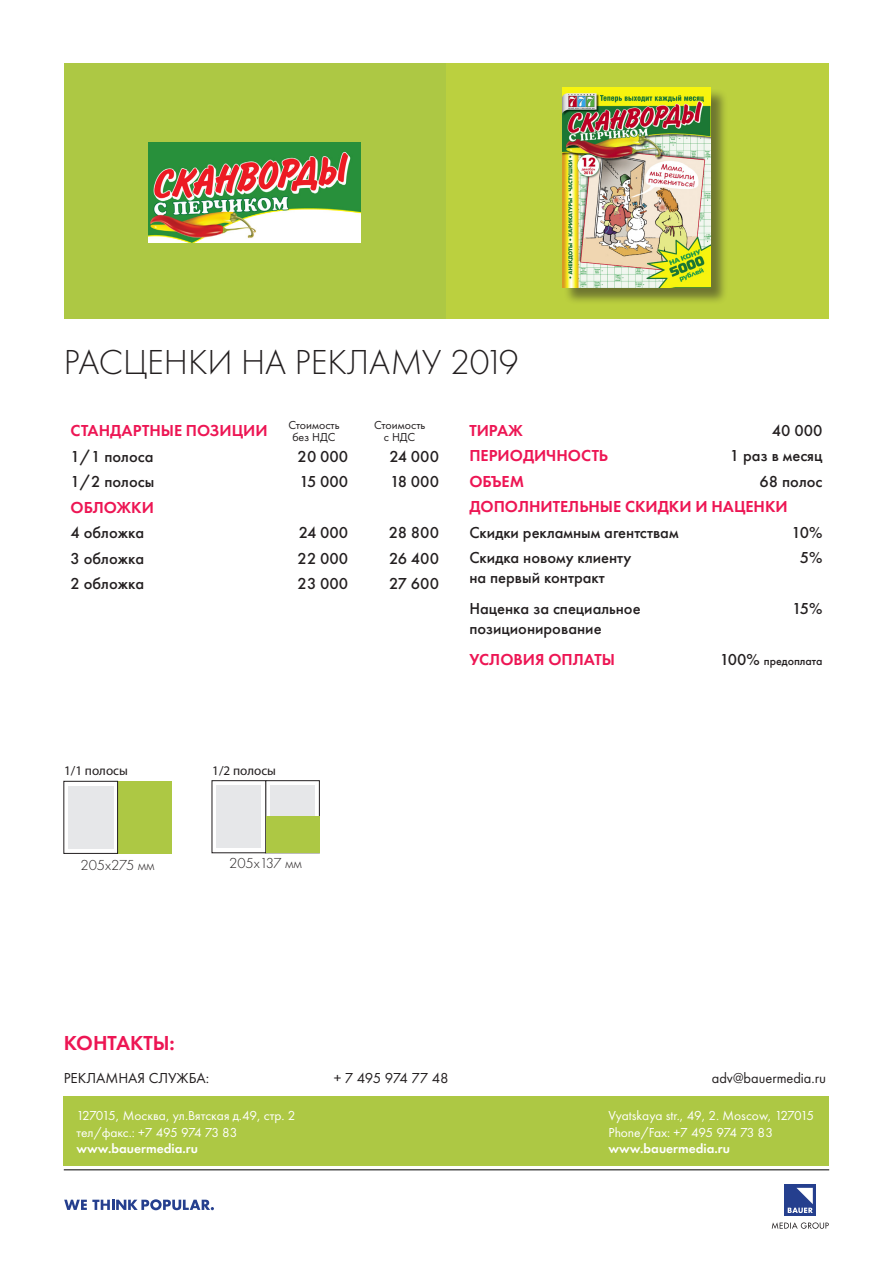
<style>
.page{position:relative;width:893px;height:1263px;background:#fff}
.page>*{position:absolute;margin:0;border:0;box-sizing:border-box;transform-origin:0 0}
.t1{font:300 36px "Futura PT";color:#231f20}
.t2{font:600 21px "Futura PT";color:#ed1654}
.t3{font:500 16.5px/19.8px "Futura PT";color:#231f20}
.t4{font:600 16.5px "Futura PT";color:#ed1654}
.t5{font:300 15px "Futura PT";color:#231f20}
.t6{font:15px "Futura PT";color:#231f20;scale:.96 1}
.t7{font:15px "Futura PT";color:#231f20}
.t8{font:15px "Futura PT";letter-spacing:-.03em;color:#231f20}
.t9{font:13.5px "Futura PT";color:#fff}
.t10{font:13.5px "Futura PT";letter-spacing:-.02em;color:#fff}
.t11{font:600 13.5px "Futura PT";color:#fff}
.t12{font:13.2px "Myriad Pro";color:#231f20}
.t13{font:12px "Futura PT";color:#231f20}
.t14{font:500 12px "Futura PT";color:#231f20}
.s1{font-size:16.5px}
</style>
<div class="page">
<div style="left:64px;top:64px;width:382px;height:255px;background:#adc844"></div>
<div style="left:446px;top:64px;width:383px;height:255px;background:#bbd03f"></div>
<hr style="left:64px;top:1169px;width:765px;height:1px;background:#000">
<svg style="left:772px;top:1222px;width:57px;height:7px"></svg>
<div style="left:785px;top:1185px;width:31px;height:31px;background:#253f8e"></div>
<svg style="left:788px;top:1188px;width:25px;height:25px"></svg>
<svg style="left:64px;top:1199px;width:150px;height:11px"></svg>
<div style="left:64px;top:1096px;width:765px;height:70px;background:#adc844"></div>
<div style="left:564px;top:88px;width:164px;height:217px;background:#231f20;opacity:.5"></div>
<img style="left:563px;top:87px;width:148px;height:201px">
<img style="left:149px;top:142px;width:212px;height:101px">
<div style="left:118px;top:781px;width:53px;height:72px;background:#adc844"></div>
<div style="left:64px;top:781px;width:54px;height:72px;border:1px solid #231f20"></div>
<div style="left:68px;top:786px;width:45px;height:63px;background:#e6e7e9"></div>
<div style="left:301px;top:785px;width:14px;height:63px;background:#e6e7e9"></div>
<div style="left:284px;top:785px;width:18px;height:63px;background:#e6e7e9"></div>
<div style="left:270px;top:785px;width:14px;height:63px;background:#e6e7e9"></div>
<div style="left:248px;top:785px;width:13px;height:63px;background:#e6e7e9"></div>
<div style="left:230px;top:785px;width:18px;height:63px;background:#e6e7e9"></div>
<div style="left:216px;top:785px;width:14px;height:63px;background:#e6e7e9"></div>
<div style="left:266px;top:817px;width:53px;height:36px;background:#adc844"></div>
<p class="t1" style="left:64px;top:342px;width:456px">РАСЦЕНКИ НА РЕКЛАМУ 2019</p>
<p class="t4" style="left:71px;top:420px;width:199px">СТАНДАРТНЫЕ ПОЗИЦИИ</p>
<p class="t13" style="left:288px;top:418px;width:53px">Стоимость</p>
<p class="t13" style="left:292px;top:430px;width:45px">без НДС</p>
<p class="t13" style="left:374px;top:418px;width:53px">Стоимость</p>
<p class="t13" style="left:384px;top:430px;width:33px">с НДС</p>
<p class="t3" style="left:71px;top:446px;width:84px">1/1 полоса</p>
<p class="t3" style="left:298px;top:446px;width:52px">20 000</p>
<p class="t3" style="left:389px;top:446px;width:51px">24 000</p>
<p class="t3" style="left:71px;top:472px;width:85px">1/2 полосы</p>
<p class="t3" style="left:299px;top:472px;width:50px">15 000</p>
<p class="t3" style="left:390px;top:472px;width:50px">18 000</p>
<p class="t4" style="left:71px;top:497px;width:85px">ОБЛОЖКИ</p>
<p class="t3" style="left:71px;top:523px;width:75px">4 обложка</p>
<p class="t3" style="left:299px;top:523px;width:51px">24 000</p>
<p class="t3" style="left:389px;top:523px;width:52px">28 800</p>
<p class="t3" style="left:71px;top:548px;width:75px">3 обложка</p>
<p class="t3" style="left:298px;top:548px;width:52px">22 000</p>
<p class="t3" style="left:389px;top:548px;width:51px">26 400</p>
<p class="t3" style="left:71px;top:574px;width:75px">2 обложка</p>
<p class="t3" style="left:298px;top:574px;width:52px">23 000</p>
<p class="t3" style="left:389px;top:574px;width:51px">27 600</p>
<p class="t4" style="left:469px;top:420px;width:55px">ТИРАЖ</p>
<p class="t3" style="left:772px;top:420px;width:52px">40 000</p>
<p class="t4" style="left:469px;top:445px;width:140px">ПЕРИОДИЧНОСТЬ</p>
<p class="t3" style="left:730px;top:446px;width:94px">1 раз в месяц</p>
<p class="t4" style="left:469px;top:471px;width:56px">ОБЪЕМ</p>
<p class="t3" style="left:760px;top:471px;width:64px">68 полос</p>
<p class="t4" style="left:469px;top:496px;width:320px">ДОПОЛНИТЕЛЬНЫЕ СКИДКИ И НАЦЕНКИ</p>
<p class="t3" style="left:469px;top:522px;width:211px">Скидки рекламным агентствам</p>
<p class="t3" style="left:792px;top:522px;width:32px">10%</p>
<p class="t3" style="left:469px;top:548px;width:164px">Cкидка новому клиенту</p>
<p class="t3" style="left:469px;top:568px;width:137px">на первый контракт</p>
<p class="t3" style="left:800px;top:548px;width:24px">5%</p>
<p class="t3" style="left:469px;top:599px;width:173px">Наценка за специальное позиционирование</p>
<p class="t3" style="left:792px;top:599px;width:32px">15%</p>
<p class="t4" style="left:469px;top:649px;width:147px">УСЛОВИЯ ОПЛАТЫ</p>
<p class="t14" style="left:720px;top:654px;width:104px"><span class="s1">100%</span> предоплата</p>
<p class="t12" style="left:64px;top:763px;width:65px">1/1 полосы</p>
<p class="t5" style="left:80px;top:856px;width:76px">205x275 мм</p>
<p class="t12" style="left:212px;top:763px;width:65px">1/2 полосы</p>
<p class="t5" style="left:229px;top:855px;width:75px">205x137 мм</p>
<p class="t2" style="left:64px;top:1030px;width:113px">КОНТАКТЫ:</p>
<p class="t7" style="left:64px;top:1069px;width:147px">РЕКЛАМНАЯ СЛУЖБА:</p>
<p class="t8" style="left:334px;top:1069px;width:116px">+ 7 495 974 77 48</p>
<p class="t6" style="left:712px;top:1069px;width:121px">adv@bauermedia.ru</p>
<p class="t9" style="left:77px;top:1108px;width:220px">127015, Москва, ул.Вятская д.49, стр. 2</p>
<p class="t10" style="left:77px;top:1124px;width:163px">тел/факс.: +7 495 974 73 83</p>
<p class="t11" style="left:77px;top:1140px;width:123px">www.bauermedia.ru</p>
<p class="t9" style="left:609px;top:1108px;width:207px">Vyatskaya str., 49, 2. Moscow, 127015</p>
<p class="t10" style="left:609px;top:1124px;width:166px">Phone/Fax: +7 495 974 73 83</p>
<p class="t11" style="left:609px;top:1140px;width:123px">www.bauermedia.ru</p>
</div>
